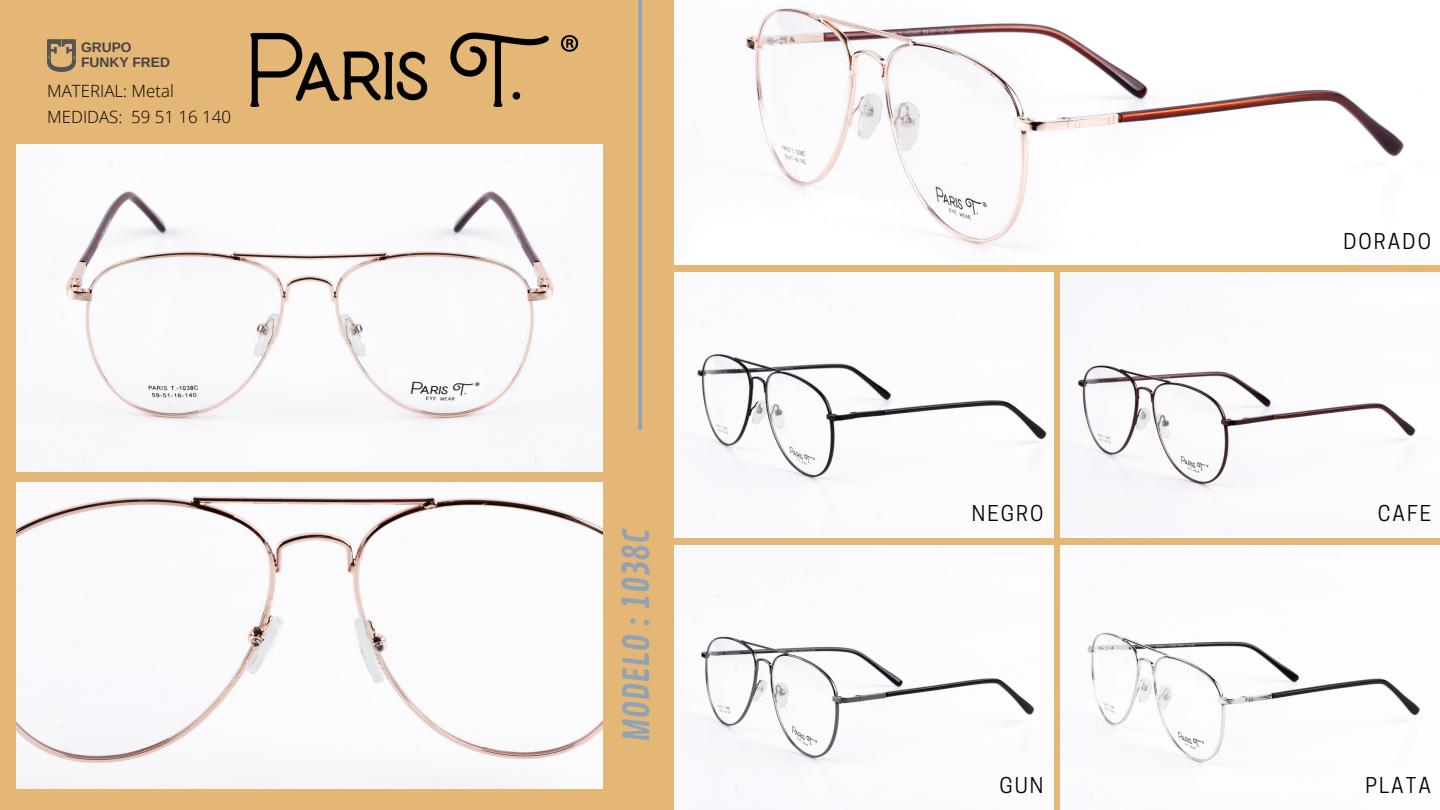
<style>
.page{position:relative;width:1440px;height:810px;background:#e4b776}
.page>*{position:absolute;margin:0;border:0;box-sizing:border-box;transform-origin:0 0}
.t1{font:35px "Contrail One";color:#8fa3b4}
.t2{font:20.5px "Cooper Hewitt";letter-spacing:.1em;color:#000}
.t3{font:300 16.9px/25.7px "Open Sans";color:#000}
.t4{font:700 13.8px/15px "Arimo";color:#444446}
</style>
<div class="page">
<img style="left:17px;top:483px;width:585px;height:305px">
<img style="left:675px;top:0;width:765px;height:265px">
<div style="left:1061px;top:272px;width:379px;height:266px;background:#fafafd"></div>
<div style="left:675px;top:272px;width:378px;height:266px;background:#fbfbfd"></div>
<div style="left:1061px;top:545px;width:379px;height:265px;background:#fcfcfe"></div>
<div style="left:675px;top:545px;width:378px;height:265px;background:#fbfbfd"></div>
<svg style="left:638px;top:0;width:4px;height:430px;background:#96a4ae"></svg>
<img style="left:47px;top:40px;width:29px;height:31px">
<img style="left:17px;top:145px;width:585px;height:327px">
<img style="left:251px;top:32px;width:328px;height:74px">
<p class="t4" style="left:81px;top:40px;width:91px">GRUPO<br>FUNKY FRED</p>
<p class="t3" style="left:47px;top:78px;width:185px">MATERIAL: Metal<br>MEDIDAS: 59 51 16 140</p>
<h1 class="t1" style="left:616px;top:742px;width:215px;rotate:-90deg">MODELO : 1038C</h1>
<p class="t2" style="left:1343px;top:234px;width:89px">DORADO</p>
<p class="t2" style="left:972px;top:506px;width:73px">NEGRO</p>
<p class="t2" style="left:1378px;top:506px;width:55px">CAFE</p>
<p class="t2" style="left:999px;top:777px;width:45px">GUN</p>
<p class="t2" style="left:1365px;top:777px;width:67px">PLATA</p>
</div>
